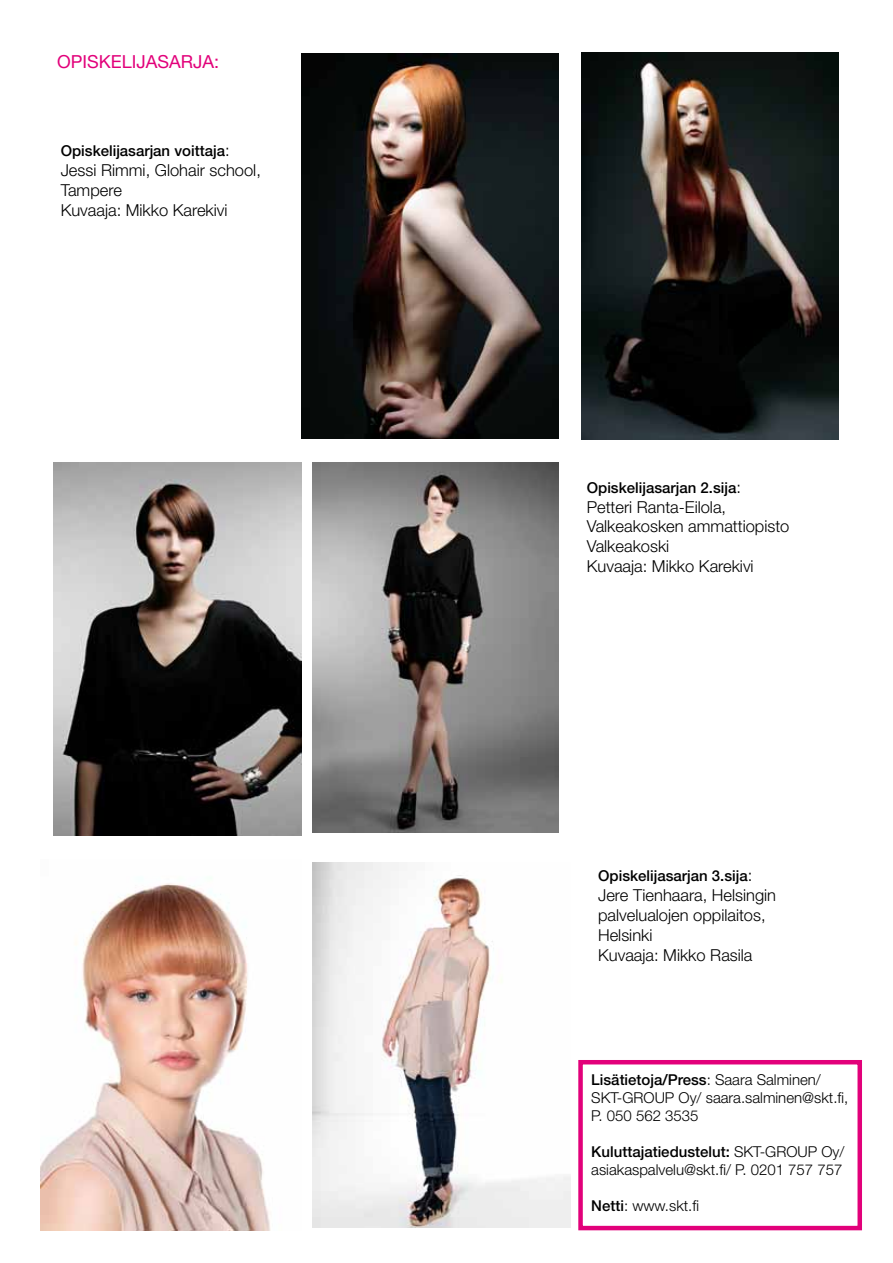
<style>
.page{position:relative;width:893px;height:1263px;background:#fff}
.page>*{position:absolute;margin:0;border:0;box-sizing:border-box;transform-origin:0 0}
.t1{font:18px "Helvetica Neue";color:#e2007a}
.t2{font:300 16.5px/19.8px "Helvetica Neue";color:#000}
.t3{font:300 15px/18px "Helvetica Neue";color:#000}
.t4{font:500 15px "Helvetica Neue";color:#000}
.s1{font-weight:300;font-size:16.5px}
.s2{font-weight:500}
</style>
<div class="page">
<img style="left:302px;top:53px;width:257px;height:386px">
<img style="left:581px;top:53px;width:258px;height:386px">
<img style="left:53px;top:463px;width:249px;height:373px">
<img style="left:313px;top:463px;width:246px;height:369px">
<img style="left:40px;top:883px;width:231px;height:347px">
<img style="left:313px;top:863px;width:257px;height:364px">
<div style="left:578px;top:1060px;width:284px;height:170px;border:4px solid #e2007a"></div>
<p class="t1" style="left:57px;top:50px;width:164px">OPISKELIJASARJA:</p>
<p class="t4" style="left:61px;top:142px;width:170px">Opiskelijasarjan voittaja<span class="s1">:</span></p>
<p class="t2" style="left:61px;top:160px;width:202px">Jessi Rimmi, Glohair school,<br>Tampere<br>Kuvaaja: Mikko Karekivi</p>
<p class="t4" style="left:587px;top:478px;width:156px">Opiskelijasarjan 2.sija<span class="s1">:</span></p>
<p class="t2" style="left:587px;top:496px;width:204px">Petteri Ranta-Eilola,<br>Valkeakosken ammattiopisto<br>Valkeakoski<br>Kuvaaja: Mikko Karekivi</p>
<p class="t4" style="left:598px;top:867px;width:156px">Opiskelijasarjan 3.sija<span class="s1">:</span></p>
<p class="t2" style="left:598px;top:885px;width:180px">Jere Tienhaara, Helsingin palvelualojen oppilaitos,<br>Helsinki<br>Kuvaaja: Mikko Rasila</p>
<p class="t3" style="left:591px;top:1070px;width:259px"><span class="s2">Lisätietoja/Press</span>: Saara Salminen/<br>SKT-GROUP Oy/ saara.salminen@skt.fi,<br>P. 050 562 3535</p>
<p class="t3" style="left:591px;top:1142px;width:255px"><span class="s2">Kuluttajatiedustelut:</span> SKT-GROUP Oy/ asiakaspalvelu@skt.fi/ P. 0201 757 757</p>
<p class="t3" style="left:591px;top:1196px;width:109px"><span class="s2">Netti</span>: www.skt.fi</p>
</div>
